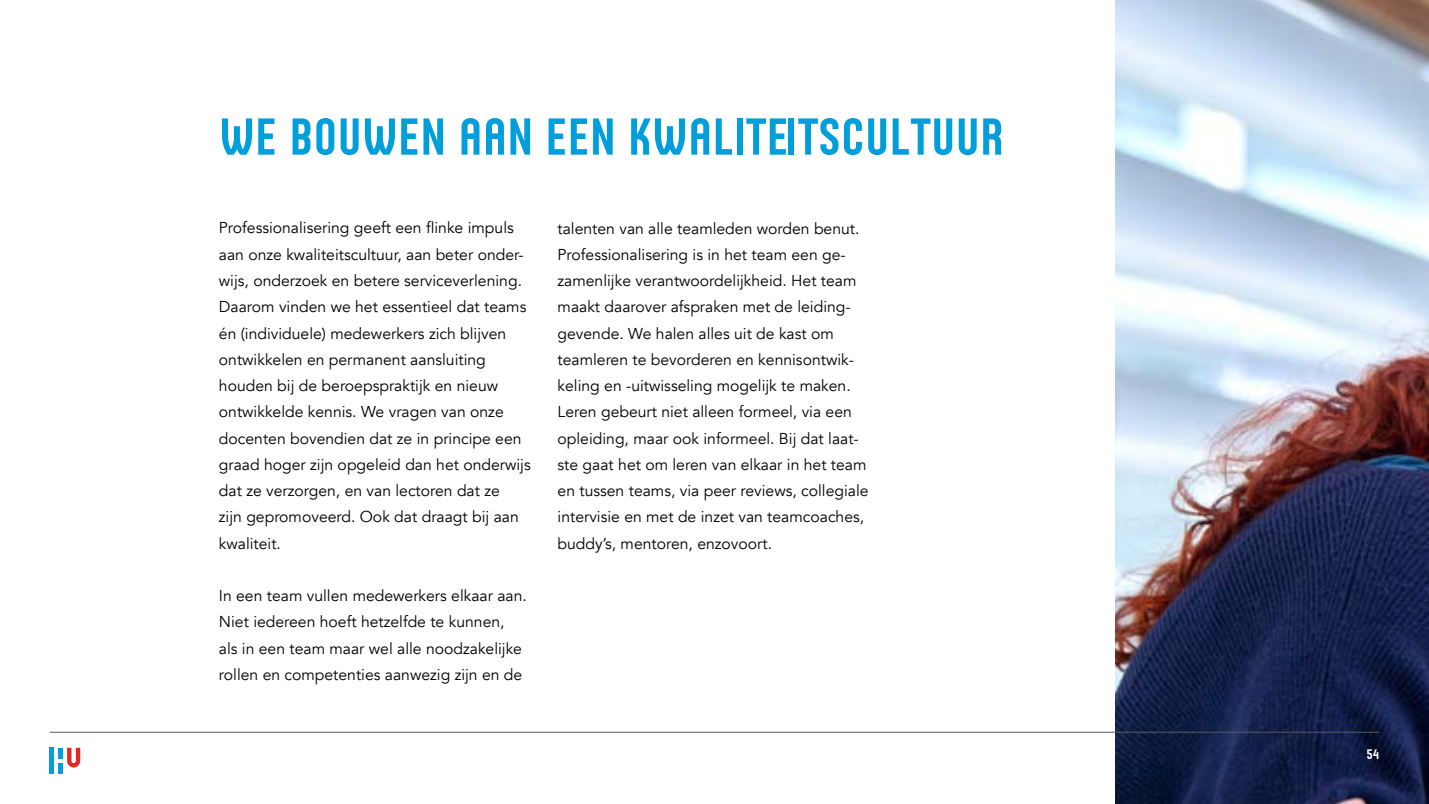
<style>
.page{position:relative;width:1429px;height:804px;background:#fff}
.page>*{position:absolute;margin:0;border:0;box-sizing:border-box;transform-origin:0 0}
.t1{font:52.5px "Husans";color:#009fdb}
.t2{font:15.75px/26.2px "Avenir";color:#000}
.t3{font:14px "Husans";color:#fff}
</style>
<div class="page">
<img style="left:1115px;top:0;width:314px;height:804px">
<div style="left:58px;top:747px;width:5px;height:11px;background:#009fdb"></div>
<div style="left:58px;top:763px;width:5px;height:11px;background:#009fdb"></div>
<hr style="left:50px;top:747px;width:4px;height:27px;background:#009fdb">
<svg style="left:67px;top:747px;width:13px;height:20px"></svg>
<hr style="left:50px;top:732px;width:1329px;height:1px;background:#58595b">
<h1 class="t1" style="left:219px;top:107px;width:787px">WE BOUWEN AAN EEN KWALITEITSCULTUUR</h1>
<p class="t2" style="left:219px;top:215px;width:313px">Professionalisering geeft een flinke impuls aan onze kwaliteitscultuur, aan beter onder&shy;wijs, onderzoek en betere serviceverlening.<br>Daarom vinden we het essentieel dat teams én (individuele) medewerkers zich blijven ontwikkelen en permanent aansluiting houden bij de beroepspraktijk en nieuw ontwikkelde kennis. We vragen van onze docenten bovendien dat ze in principe een graad hoger zijn opgeleid dan het onderwijs dat ze verzorgen, en van lectoren dat ze<br>zijn gepromoveerd. Ook dat draagt bij aan kwaliteit.</p>
<p class="t2" style="left:219px;top:583px;width:309px">In een team vullen medewerkers elkaar aan.<br>Niet iedereen hoeft hetzelfde te kunnen, als in een team maar wel alle noodzakelijke rollen en competenties aanwezig zijn en de</p>
<p class="t2" style="left:557px;top:215px;width:312px">talenten van alle teamleden worden benut.<br>Professionalisering is in het team een ge&shy;zamenlijke verantwoordelijkheid. Het team maakt daarover afspraken met de leiding&shy;gevende. We halen alles uit de kast om teamleren te bevorderen en kennisontwik&shy;keling en -uitwisseling mogelijk te maken.<br>Leren gebeurt niet alleen formeel, via een opleiding, maar ook informeel. Bij dat laat&shy;ste gaat het om leren van elkaar in het team en tussen teams, via peer reviews, collegiale intervisie en met de inzet van teamcoaches, buddy’s, mentoren, enzovoort.</p>
<p class="t3" style="left:1366px;top:746px;width:15px">54</p>
</div>
